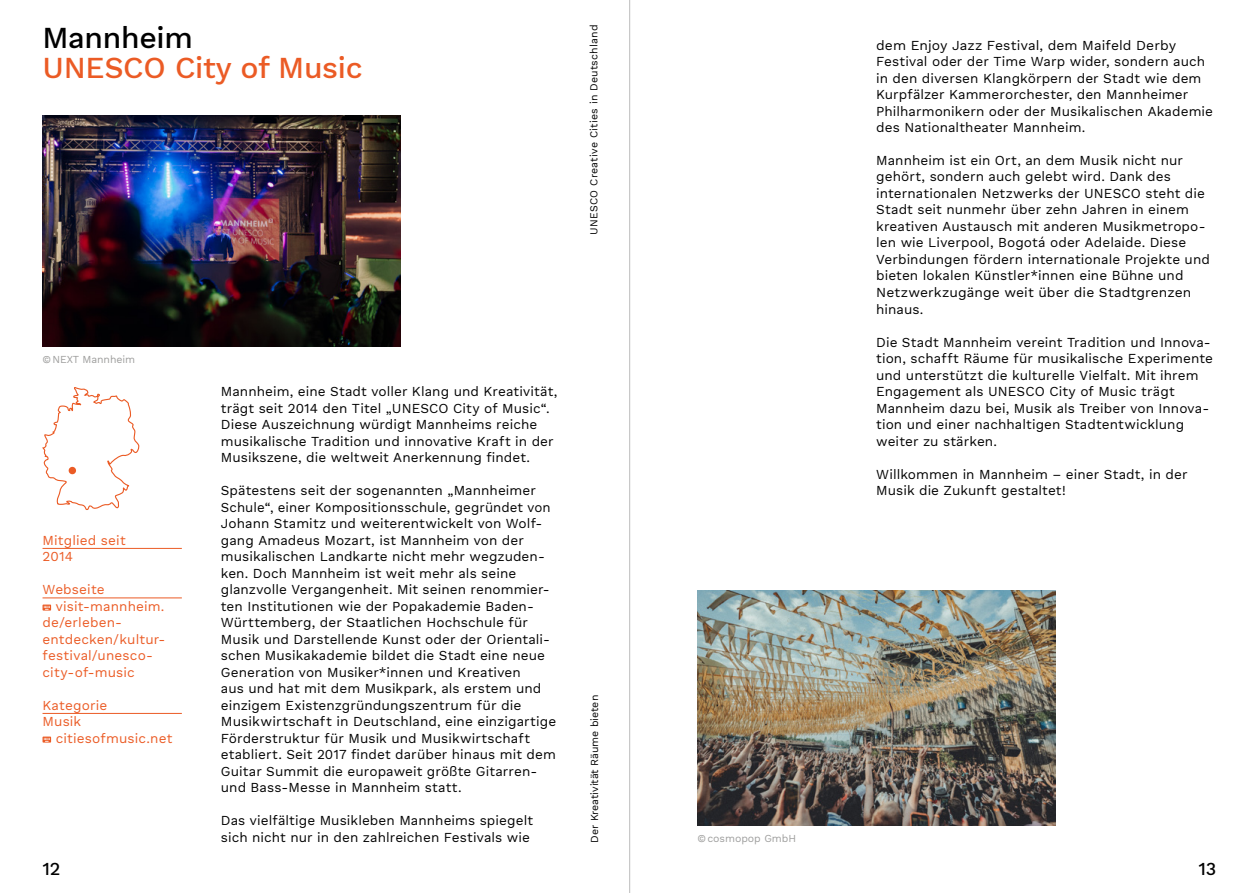
<style>
.page{position:relative;width:1259px;height:893px;background:#fff}
.page>*{position:absolute;margin:0;border:0;box-sizing:border-box;transform-origin:0 0}
.t1{font:500 30px "Work Sans DUK";letter-spacing:-.01em;color:#eb5b25}
.t2{font:500 30px "Work Sans DUK";letter-spacing:-.01em;color:#000}
.t3{font:500 18px "Work Sans DUK";color:#000}
.t4{font:13.5px/16.5px "Work Sans DUK";letter-spacing:.005em;color:#000}
.t5{font:13.5px/16.5px "Work Sans DUK";letter-spacing:.01em;color:#eb5b25}
.t6{font:10.5px "Work Sans DUK";letter-spacing:.02em;color:#000}
.t7{font:10.5px "Work Sans DUK";letter-spacing:-.005em;color:#9d9d9c}
.t8{font:10.5px "Work Sans DUK";letter-spacing:-.005em;color:#000}
</style>
<div class="page">
<img style="left:697px;top:590px;width:359px;height:235px">
<hr style="left:43px;top:548px;width:139px;height:1px;background:#eb5b25">
<hr style="left:43px;top:597px;width:139px;height:1px;background:#eb5b25">
<hr style="left:43px;top:713px;width:139px;height:1px;background:#eb5b25">
<svg style="left:43px;top:605px;width:8px;height:6px"></svg>
<svg style="left:43px;top:737px;width:8px;height:6px"></svg>
<img style="left:43px;top:116px;width:357px;height:230px">
<svg style="left:42px;top:387px;width:97px;height:123px"></svg>
<div style="left:69px;top:467px;width:7px;height:7px;background:#eb5b25;border-radius:50%"></div>
<hr style="left:629px;top:0;width:1px;height:893px;background:#bcbcbc">
<h1 class="t2" style="left:43px;top:21px;width:152px">Mannheim</h1>
<h1 class="t1" style="left:43px;top:51px;width:322px">UNESCO City of Music</h1>
<p class="t6" style="left:588px;top:235px;width:211px;rotate:-90deg">UNESCO Creative Cities in Deutschland</p>
<p class="t7" style="left:43px;top:353px;width:94px">©NEXT Mannheim</p>
<p class="t5" style="left:43px;top:532px;width:85px">Mitglied seit<br>2014</p>
<p class="t5" style="left:43px;top:582px;width:64px">Webseite</p>
<p class="t5" style="left:56px;top:598px;width:110px">visit-mannheim.</p>
<p class="t5" style="left:43px;top:615px;width:81px">de/erleben-</p>
<p class="t5" style="left:43px;top:631px;width:124px">entdecken/kultur-</p>
<p class="t5" style="left:43px;top:648px;width:112px">festival/unesco-</p>
<p class="t5" style="left:43px;top:664px;width:94px">city-of-music</p>
<p class="t5" style="left:43px;top:697px;width:66px">Kategorie<br>Musik</p>
<p class="t5" style="left:56px;top:730px;width:118px">citiesofmusic.net</p>
<p class="t4" style="left:221px;top:384px;width:338px">Mannheim, eine Stadt voller Klang und Kreativität, trägt seit 2014 den Titel „UNESCO City of Music“.<br>Diese Auszeichnung würdigt Mannheims reiche musikalische Tradition und innovative Kraft in der Musikszene, die weltweit Anerkennung findet.</p>
<p class="t4" style="left:221px;top:483px;width:337px">Spätestens seit der sogenannten „Mannheimer Schule“, einer Kompositionsschule, gegründet von Johann Stamitz und weiterentwickelt von Wolf&shy;gang Amadeus Mozart, ist Mannheim von der musikalischen Landkarte nicht mehr wegzuden&shy;ken. Doch Mannheim ist weit mehr als seine glanzvolle Vergangenheit. Mit seinen renommier&shy;ten Institutionen wie der Popakademie Baden-Württemberg, der Staatlichen Hochschule für Musik und Darstellende Kunst oder der Orientali&shy;schen Musikakademie bildet die Stadt eine neue Generation von Musiker*innen und Kreativen<br>aus und hat mit dem Musikpark, als erstem und einzigem Existenzgründungszentrum für die Musikwirtschaft in Deutschland, eine einzigartige Förderstruktur für Musik und Musikwirtschaft etabliert. Seit 2017 findet darüber hinaus mit dem Guitar Summit die europaweit größte Gitarren&shy;und Bass-Messe in Mannheim statt.</p>
<p class="t4" style="left:221px;top:813px;width:314px">Das vielfältige Musikleben Mannheims spiegelt sich nicht nur in den zahlreichen Festivals wie</p>
<p class="t8" style="left:588px;top:843px;width:149px;rotate:-90deg">Der Kreativität Räume bieten</p>
<p class="t4" style="left:876px;top:37px;width:338px">dem Enjoy Jazz Festival, dem Maifeld Derby Festival oder der Time Warp wider, sondern auch in den diversen Klangkörpern der Stadt wie dem Kurpfälzer Kammerorchester, den Mannheimer Philharmonikern oder der Musikalischen Akademie des Nationaltheater Mannheim.</p>
<p class="t4" style="left:876px;top:153px;width:335px">Mannheim ist ein Ort, an dem Musik nicht nur gehört, sondern auch gelebt wird. Dank des internationalen Netzwerks der UNESCO steht die Stadt seit nunmehr über zehn Jahren in einem kreativen Austausch mit anderen Musikmetropo&shy;len wie Liverpool, Bogotá oder Adelaide. Diese Verbindungen fördern internationale Projekte und bieten lokalen Künstler*innen eine Bühne und Netzwerkzugänge weit über die Stadtgrenzen hinaus.</p>
<p class="t4" style="left:876px;top:334px;width:338px">Die Stadt Mannheim vereint Tradition und Innova&shy;tion, schafft Räume für musikalische Experimente und unterstützt die kulturelle Vielfalt. Mit ihrem Engagement als UNESCO City of Music trägt Mannheim dazu bei, Musik als Treiber von Innova&shy;tion und einer nachhaltigen Stadtentwicklung weiter zu stärken.</p>
<p class="t4" style="left:876px;top:466px;width:313px">Willkommen in Mannheim – einer Stadt, in der<br>Musik die Zukunft gestaltet!</p>
<p class="t7" style="left:697px;top:832px;width:100px">©cosmopop GmbH</p>
<h2 class="t3" style="left:43px;top:858px;width:19px">12</h2>
<h2 class="t3" style="left:1198px;top:858px;width:19px">13</h2>
</div>
